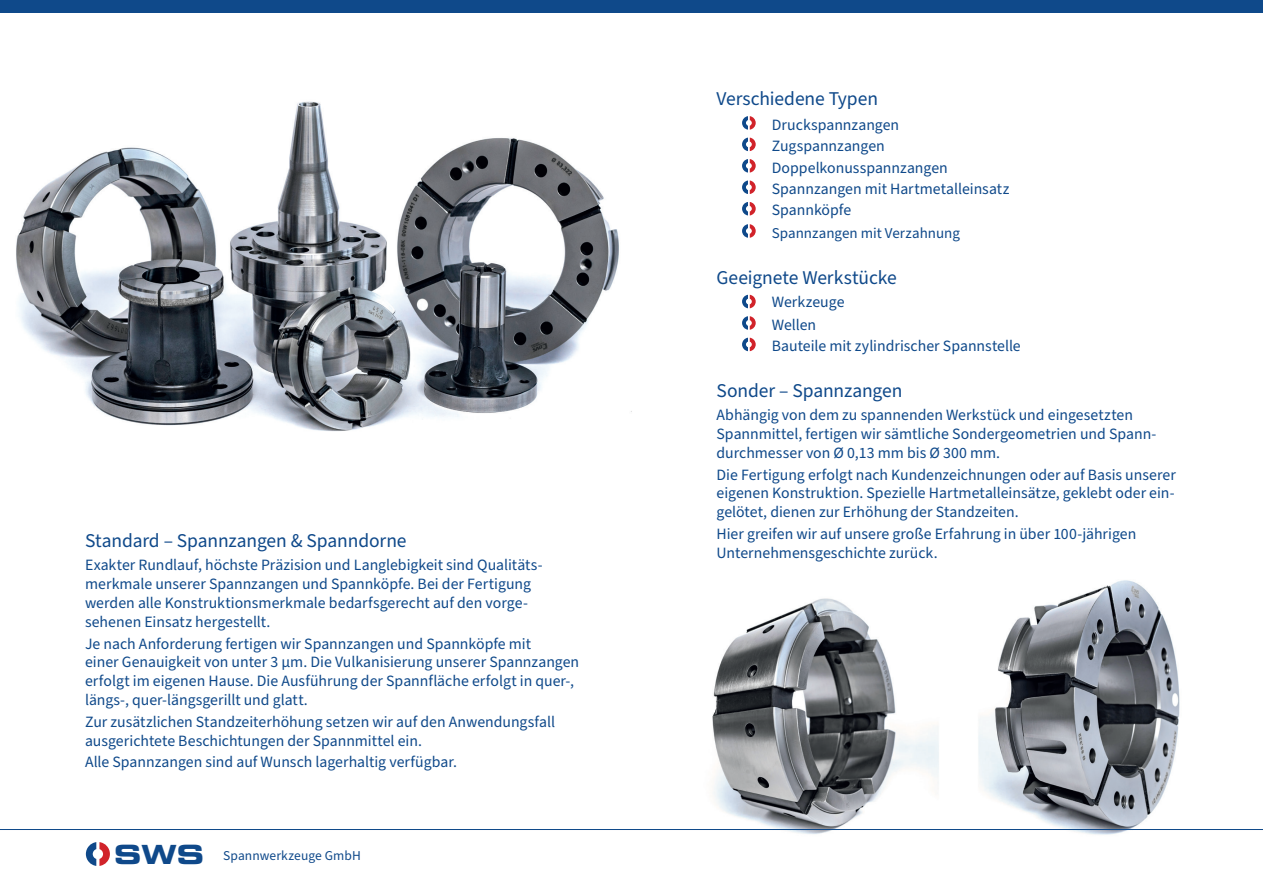
<style>
.page{position:relative;width:1263px;height:893px;background:#fff}
.page>*{position:absolute;margin:0;border:0;box-sizing:border-box;transform-origin:0 0}
.t1{font:19.5px "Source Sans Pro";letter-spacing:-.005em;color:#0f498a}
.t2{font:15.75px/18.9px "Source Sans Pro";color:#0f498a}
.t3{font:15px "Source Sans Pro";color:#0f498a}
.t4{font:13.5px "Source Sans Pro";letter-spacing:.005em;color:#0f498a}
.s1{font-family:"Eurostile Bold Extended Two";font-size:26.4px}
</style>
<div class="page">
<img style="left:712px;top:580px;width:468px;height:255px">
<svg style="left:86px;top:842px;width:24px;height:24px"></svg>
<div style="left:0;top:0;width:1263px;height:13px;background:#0f498a"></div>
<img style="left:16px;top:101px;width:616px;height:330px">
<hr style="left:0;top:829px;width:1263px;height:1px;background:#0f498a">
<svg style="left:742px;top:116px;width:14px;height:14px"></svg>
<svg style="left:742px;top:138px;width:14px;height:13px"></svg>
<svg style="left:742px;top:159px;width:14px;height:14px"></svg>
<svg style="left:742px;top:180px;width:14px;height:14px"></svg>
<svg style="left:742px;top:202px;width:14px;height:13px"></svg>
<svg style="left:742px;top:224px;width:14px;height:14px"></svg>
<svg style="left:742px;top:295px;width:14px;height:13px"></svg>
<svg style="left:742px;top:316px;width:14px;height:14px"></svg>
<svg style="left:742px;top:338px;width:14px;height:13px"></svg>
<p class="t1" style="left:85px;top:528px;width:323px">Standard – Spannzangen &amp; Spanndorne</p>
<p class="t2" style="left:85px;top:556px;width:459px">Exakter Rundlauf, höchste Präzision und Langlebigkeit sind Qualitäts&shy;merkmale unserer Spannzangen und Spannköpfe. Bei der Fertigung werden alle Konstruktionsmerkmale bedarfsgerecht auf den vorge&shy;sehenen Einsatz hergestellt.</p>
<p class="t2" style="left:85px;top:634px;width:496px">Je nach Anforderung fertigen wir Spannzangen und Spannköpfe mit<br>einer Genauigkeit von unter 3 µm. Die Vulkanisierung unserer Spannzangen erfolgt im eigenen Hause. Die Ausführung der Spannfläche erfolgt in quer-, längs-, quer-längsgerillt und glatt.</p>
<p class="t2" style="left:85px;top:712px;width:472px">Zur zusätzlichen Standzeiterhöhung setzen wir auf den Anwendungsfall ausgerichtete Beschichtungen der Spannmittel ein.</p>
<p class="t2" style="left:85px;top:753px;width:373px">Alle Spannzangen sind auf Wunsch lagerhaltig verfügbar.</p>
<p class="t4" style="left:114px;top:846px;width:248px"><span class="s1">SWS</span> Spannwerkzeuge GmbH</p>
<p class="t1" style="left:716px;top:86px;width:163px">Verschiedene Typen</p>
<p class="t2" style="left:772px;top:114px;width:239px;line-height:21.5px">Druckspannzangen<br>Zugspannzangen<br>Doppelkonusspannzangen<br>Spannzangen mit Hartmetalleinsatz<br>Spannköpfe</p>
<p class="t3" style="left:772px;top:223px;width:190px">Spannzangen mit Verzahnung</p>
<p class="t1" style="left:716px;top:264px;width:182px">Geeignete Werkstücke</p>
<p class="t2" style="left:772px;top:291px;width:74px;line-height:23px">Werkzeuge<br>Wellen</p>
<p class="t2" style="left:772px;top:337px;width:250px">Bauteile mit zylindrischer Spannstelle</p>
<p class="t1" style="left:716px;top:378px;width:187px">Sonder – Spannzangen</p>
<p class="t2" style="left:716px;top:406px;width:441px">Abhängig von dem zu spannenden Werkstück und eingesetzten<br>Spannmittel, fertigen wir sämtliche Sondergeometrien und Spann&shy;durchmesser von Ø 0,13 mm bis Ø 300 mm.</p>
<p class="t2" style="left:716px;top:465px;width:461px;text-align:justify">Die Fertigung erfolgt nach Kundenzeichnungen oder auf Basis unserer eigenen Konstruktion. Spezielle Hartmetalleinsätze, geklebt oder ein&shy;gelötet, dienen zur Erhöhung der Standzeiten.</p>
<p class="t2" style="left:716px;top:525px;width:421px">Hier greifen wir auf unsere große Erfahrung in über 100-jährigen<br>Unternehmensgeschichte zurück.</p>
</div>
